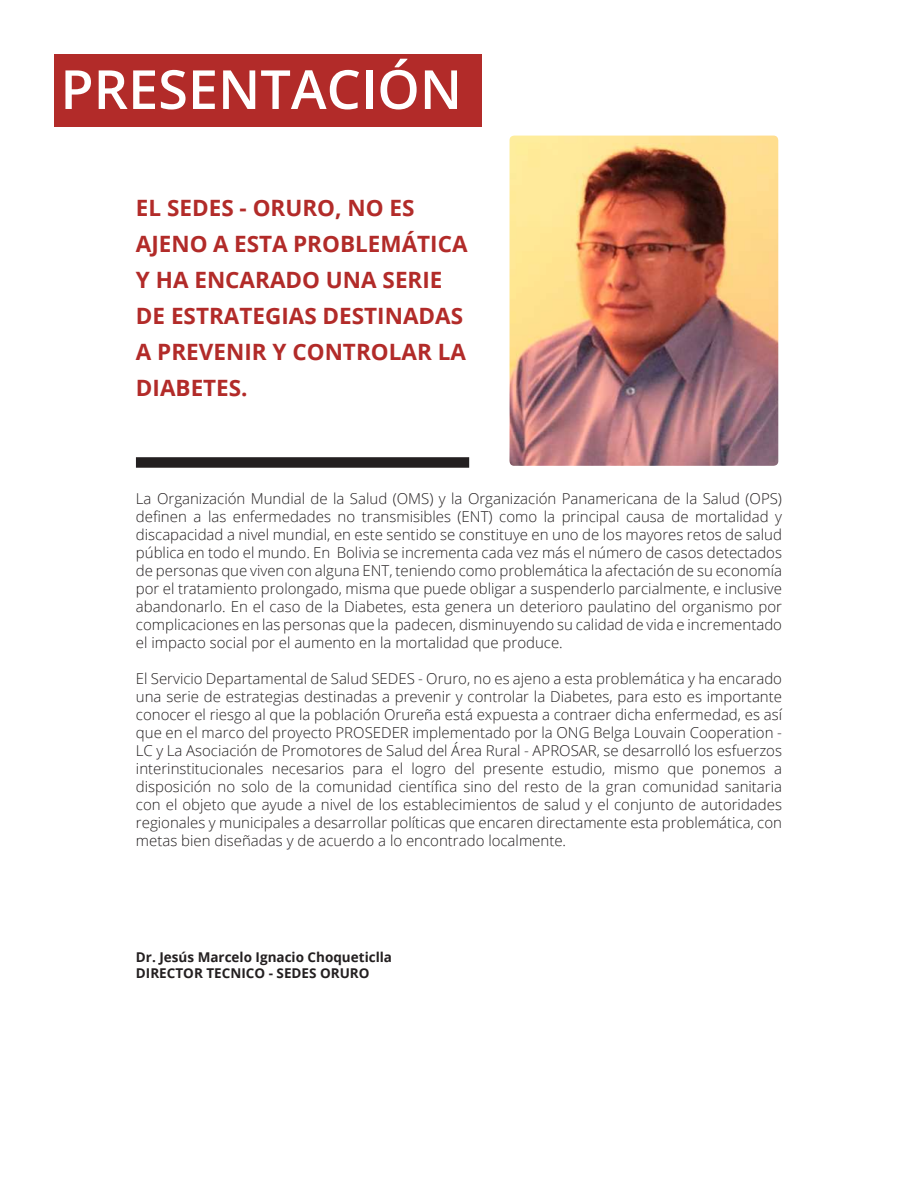
<style>
.page{position:relative;width:918px;height:1188px;background:#fff}
.page>*{position:absolute;margin:0;border:0;box-sizing:border-box;transform-origin:0 0}
.t1{font:600 54px "Open Sans";color:#fff}
.t2{font:700 22.5px/36px "Open Sans";color:#b22b29}
.t3{font:300 15px/18px "Open Sans";color:#231f20;text-align:justify}
.t4{font:700 13.5px/16.2px "Open Sans";color:#231f20}
</style>
<div class="page">
<div style="left:54px;top:54px;width:427px;height:72px;background:#b22b29"></div>
<div style="left:136px;top:457px;width:333px;height:11px;background:#231f20"></div>
<img style="left:511px;top:137px;width:266px;height:327px">
<div style="left:502px;top:128px;width:284px;height:345px;border:8px solid #fff;border-radius:9px"></div>
<h1 class="t1" style="left:60px;top:59px;width:403px">PRESENTACIÓN</h1>
<h2 class="t2" style="left:136px;top:192px;width:333px">EL SEDES - ORURO, NO ES<br>AJENO A ESTA PROBLEMÁTICA<br>Y HA ENCARADO UNA SERIE<br>DE ESTRATEGIAS DESTINADAS<br>A PREVENIR Y CONTROLAR LA<br>DIABETES.</h2>
<p class="t3" style="left:136px;top:491px;width:648px">La Organización Mundial de la Salud (OMS) y la Organización Panamericana de la Salud (OPS) de昀椀nen a las enfermedades no transmisibles (ENT) como la principal causa de mortalidad y discapacidad a nivel mundial, en este sentido se constituye en uno de los mayores retos de salud pública en todo el mundo. En Bolivia se incrementa cada vez más el número de casos detectados de personas que viven con alguna ENT, teniendo como problemática la afectación de su economía por el tratamiento prolongado, misma que puede obligar a suspenderlo parcialmente, e inclusive abandonarlo. En el caso de la Diabetes, esta genera un deterioro paulatino del organismo por complicaciones en las personas que la padecen, disminuyendo su calidad de vida e incrementado el impacto social por el aumento en la mortalidad que produce.</p>
<p class="t3" style="left:136px;top:671px;width:648px">El Servicio Departamental de Salud SEDES - Oruro, no es ajeno a esta problemática y ha encarado una serie de estrategias destinadas a prevenir y controlar la Diabetes, para esto es importante conocer el riesgo al que la población Orureña está expuesta a contraer dicha enfermedad, es así que en el marco del proyecto PROSEDER implementado por la ONG Belga Louvain Cooperation - LC y La Asociación de Promotores de Salud del Área Rural - APROSAR, se desarrolló los esfuerzos interinstitucionales necesarios para el logro del presente estudio, mismo que ponemos a disposición no solo de la comunidad cientí昀椀ca sino del resto de la gran comunidad sanitaria con el objeto que ayude a nivel de los establecimientos de salud y el conjunto de autoridades regionales y municipales a desarrollar políticas que encaren directamente esta problemática, con metas bien diseñadas y de acuerdo a lo encontrado localmente.</p>
<p class="t4" style="left:136px;top:951px;width:258px">Dr. Jesús Marcelo Ignacio Choqueticlla<br>DIRECTOR TECNICO - SEDES ORURO</p>
</div>
